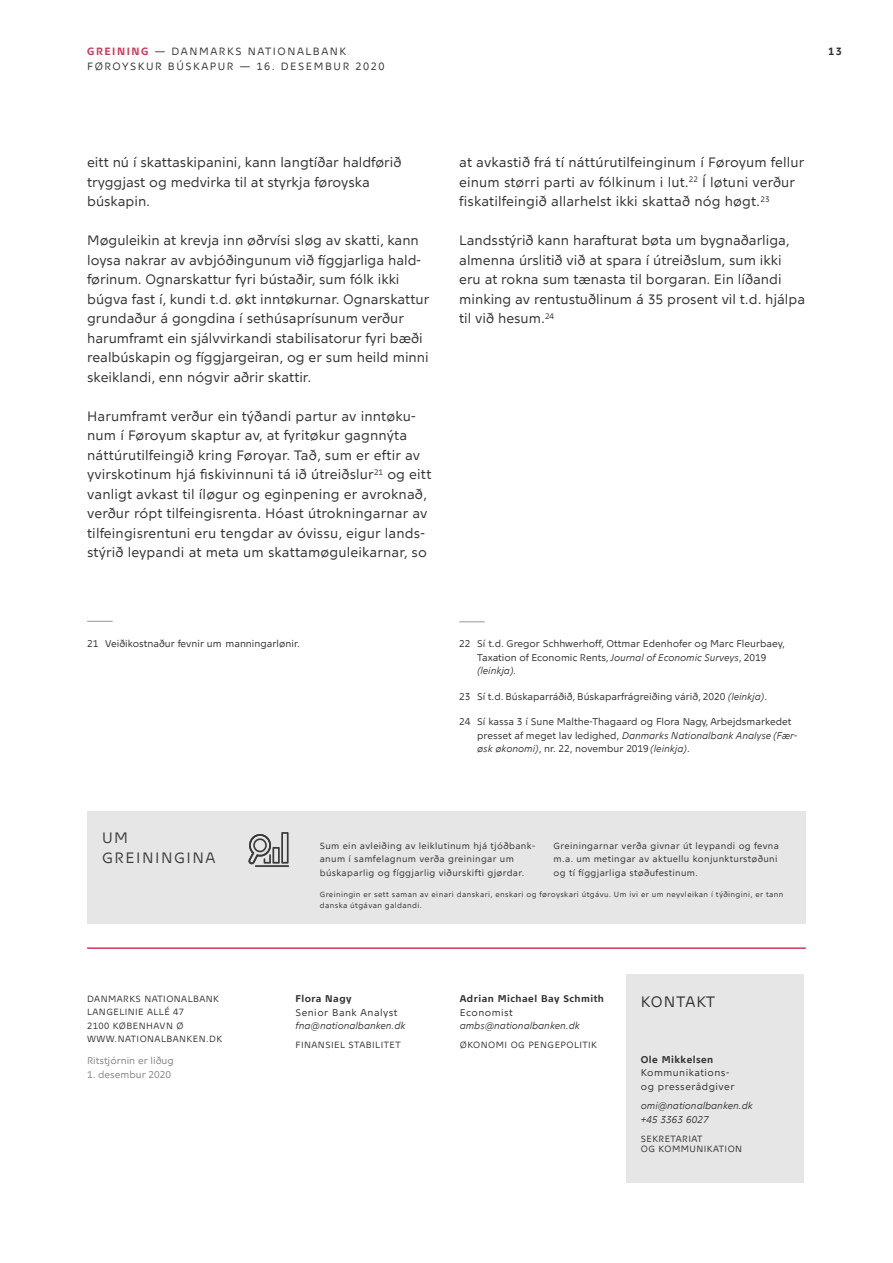
<style>
.page{position:relative;width:893px;height:1263px;background:#fff}
.page>*{position:absolute;margin:0;border:0;box-sizing:border-box;transform-origin:0 0}
.t1{font:15px/19.5px "Nationalbank";letter-spacing:.1em;color:#3c3b3b}
.t2{font:15px "Nationalbank";letter-spacing:.055em;color:#303030}
.Boks_indhold_brød_7{font:13.5px/19.5px "Nationalbank";color:#303030}
.t3{font:10.5px "Nationalbank";letter-spacing:.15em;color:#303030}
.t4{font:700 10.5px "Nationalbank";color:#303030}
.Fodnote{font:9.75px/13.5px "Nationalbank";color:#303030}
.t5{font:italic 9.75px/13.5px "Nationalbank";color:#303030}
.Fodnote-2{font:9.75px/13.5px "Nationalbank";letter-spacing:.05em;color:#303030}
.t6{font:700 9.75px "Nationalbank";letter-spacing:.05em;color:#303030}
.t7{font:9.75px "Nationalbank";color:#838383}
.t8{font:9px/13.5px "Nationalbank";letter-spacing:.04em;color:#303030}
.t9{font:7.5px/10.5px "Nationalbank";letter-spacing:.05em;color:#303030}
.s1{font-weight:700;color:#d23656}
.s2{font-style:italic}
</style>
<div class="page">
<hr style="left:87px;top:947px;width:719px;height:2px;background:#d23656">
<div style="left:87px;top:811px;width:719px;height:112px;background:#e6e6e6"></div>
<hr style="left:255px;top:865px;width:34px;height:2px;background:#3c3b3b">
<svg style="left:248px;top:832px;width:41px;height:32px"></svg>
<div style="left:626px;top:974px;width:178px;height:208px;background:#e6e6e6"></div>
<svg style="left:87px;top:621px;width:26px;height:1px"></svg>
<svg style="left:459px;top:622px;width:26px;height:1px"></svg>
<p class="t3" style="left:87px;top:45px;width:261px"><span class="s1">GREINING</span> — DANMARKS NATIONALBANK</p>
<p class="t4" style="left:828px;top:45px;width:15px">13</p>
<p class="t3" style="left:87px;top:60px;width:299px">FØROYSKUR BÚSKAPUR — 16. DESEMBUR 2020</p>
<p class="Boks_indhold_brød_7" style="left:87px;top:153px;width:316px">eitt nú í skattaskipanini, kann langtíðar haldførið tryggjast og medvirka til at styrkja føroyska búskapin.</p>
<p class="Boks_indhold_brød_7" style="left:87px;top:231px;width:344px">Møguleikin at krevja inn øðrvísi sløg av skatti, kann loysa nakrar av avbjóðingunum við fíggjarliga hald&shy;førinum. Ognarskattur fyri bústaðir, sum fólk ikki búgva fast í, kundi t.d. økt inntøkurnar. Ognarskattur grundaður á gongdina í sethúsaprísunum verður harumframt ein sjálvvirkandi stabilisatorur fyri bæði realbúskapin og fíggjargeiran, og er sum heild minni skeiklandi, enn nógvir aðrir skattir.</p>
<p class="Boks_indhold_brød_7" style="left:87px;top:406px;width:346px">Harumframt verður ein týðandi partur av inntøku&shy;num í Føroyum skaptur av, at fyritøkur gagnnýta náttúrutilfeingið kring Føroyar. Tað, sum er eftir av yvirskotinum hjá fiskivinnuni tá ið útreiðslur<sup>21</sup> og eitt vanligt avkast til íløgur og eginpening er avroknað, verður rópt tilfeingisrenta. Hóast útrokningarnar av tilfeingisrentuni eru tengdar av óvissu, eigur lands&shy;stýrið leypandi at meta um skattamøguleikarnar, so</p>
<p class="Boks_indhold_brød_7" style="left:459px;top:153px;width:347px">at avkastið frá tí náttúrutilfeinginum í Føroyum fellur einum størri parti av fólkinum i lut.<sup>22</sup> Í løtuni verður fiskatilfeingið allarhelst ikki skattað nóg høgt.<sup>23</sup></p>
<p class="Boks_indhold_brød_7" style="left:459px;top:231px;width:347px">Landsstýrið kann harafturat bøta um bygnaðarliga, almenna úrslitið við at spara í útreiðslum, sum ikki eru at rokna sum tænasta til borgaran. Ein líðandi minking av rentustuðlinum á 35 prosent vil t.d. hjálpa til við hesum.<sup>24</sup></p>
<p class="Fodnote" style="left:87px;top:636px;width:214px">21 Veiðikostnaður fevnir um manningarlønir.</p>
<p class="Fodnote" style="left:477px;top:637px;width:309px;text-indent:-18px">22 Sí t.d. Gregor Schhwerhoff, Ottmar Edenhofer og Marc Fleurbaey,<br>Taxation of Economic Rents, <span class="s2">Journal of Economic Surveys</span>, 2019 <span class="s2">(leinkja)</span>.</p>
<p class="Fodnote" style="left:459px;top:690px;width:309px">23 Sí t.d. Búskaparráðið, Búskaparfrágreiðing várið, 2020 <span class="s2">(leinkja)</span>.</p>
<p class="Fodnote" style="left:477px;top:715px;width:321px;text-indent:-18px">24 Sí kassa 3 í Sune Malthe-Thagaard og Flora Nagy, Arbejdsmarkedet presset af meget lav ledighed, <span class="s2">Danmarks Nationalbank Analyse (Fær&shy;øsk økonomi)</span>, nr. 22, novembur 2019 <span class="s2">(leinkja)</span>.</p>
<p class="t1" style="left:102px;top:828px;width:115px">UM<br>GREININGINA</p>
<p class="t8" style="left:87px;top:992px;width:136px">DANMARKS NATIONALBANK<br>LANGELINIE ALLÉ 47<br>2100 KØBENHAVN Ø<br>WWW.NATIONALBANKEN.DK</p>
<p class="t7" style="left:87px;top:1055px;width:88px">Ritstjórnin er liðug</p>
<p class="t7" style="left:87px;top:1068px;width:85px">1. desembur 2020</p>
<p class="t8" style="left:320px;top:839px;width:217px">Sum ein avleiðing av leiklutinum hjá tjóðbank&shy;anum í samfelagnum verða greiningar um búskaparlig og fíggjarlig viðurskifti gjørdar.</p>
<p class="t8" style="left:554px;top:839px;width:227px">Greiningarnar verða givnar út leypandi og fevna m.a. um metingar av aktuellu konjunkturstøðuni og tí fíggjarliga støðufestinum.</p>
<p class="t9" style="left:320px;top:889px;width:465px">Greiningin er sett saman av einari danskari, enskari og føroyskari útgávu. Um ivi er um neyvleikan í týðingini, er tann danska útgávan galdandi.</p>
<p class="t6" style="left:296px;top:993px;width:58px">Flora Nagy</p>
<p class="Fodnote-2" style="left:296px;top:1005px;width:103px">Senior Bank Analyst</p>
<p class="t5" style="left:296px;top:1019px;width:111px">fna@nationalbanken.dk</p>
<p class="t8" style="left:296px;top:1038px;width:107px">FINANSIEL STABILITET</p>
<p class="t6" style="left:460px;top:993px;width:146px">Adrian Michael Bay Schmith</p>
<p class="Fodnote-2" style="left:460px;top:1005px;width:55px">Economist</p>
<p class="t5" style="left:460px;top:1019px;width:121px">ambs@nationalbanken.dk</p>
<p class="t8" style="left:460px;top:1038px;width:139px">ØKONOMI OG PENGEPOLITIK</p>
<p class="t2" style="left:641px;top:992px;width:76px">KONTAKT</p>
<p class="t6" style="left:641px;top:1053px;width:74px">Ole Mikkelsen</p>
<p class="Fodnote-2" style="left:641px;top:1066px;width:95px">Kommunikations&shy;og presserådgiver</p>
<p class="t5" style="left:641px;top:1099px;width:113px">omi@nationalbanken.dk +45 3363 6027</p>
<p class="t8" style="left:641px;top:1133px;width:103px;line-height:10.5px">SEKRETARIAT<br>OG KOMMUNIKATION</p>
</div>
